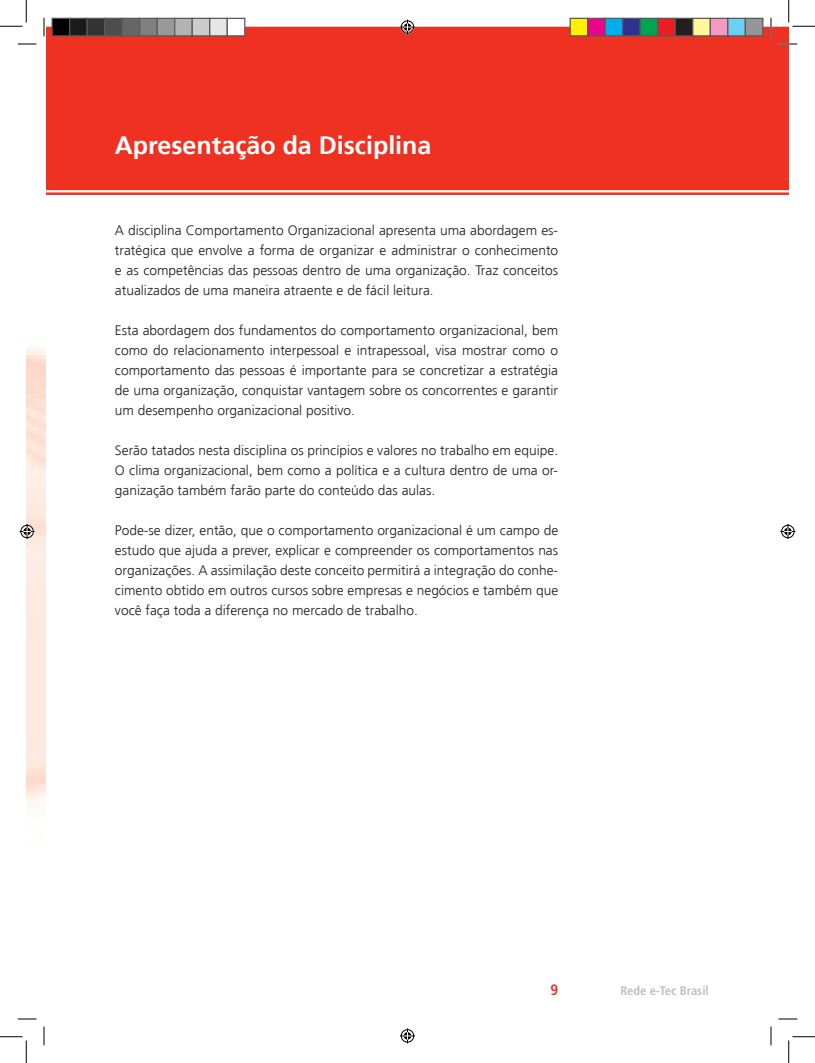
<style>
.page{position:relative;width:815px;height:1063px;background:#fff}
.page>*{position:absolute;margin:0;border:0;box-sizing:border-box;transform-origin:0 0}
.t1{font:700 25px "Frutiger LT Std";color:#fff}
.t2{font:700 condensed 15px "Frutiger LT Std";color:#ef3122}
.t3{font:300 13.75px/20px "Frutiger LT Std";color:#231f20;text-align:justify}
.t4{font:700 condensed 12.5px "Frutiger LT Std";color:#bcbdc0}
</style>
<div class="page">
<div style="left:46px;top:27px;width:742px;height:163px;background:#ef3122"></div>
<hr style="left:44px;top:192px;width:744px;height:3px;background:#ef3122">
<img style="left:26px;top:36px;width:20px;height:984px">
<svg style="left:18px;top:43px;width:18px;height:2px"></svg>
<svg style="left:778px;top:43px;width:19px;height:2px"></svg>
<svg style="left:18px;top:1018px;width:18px;height:1px"></svg>
<svg style="left:778px;top:1018px;width:19px;height:1px"></svg>
<svg style="left:43px;top:18px;width:2px;height:18px"></svg>
<svg style="left:43px;top:1026px;width:2px;height:19px"></svg>
<svg style="left:770px;top:18px;width:1px;height:18px"></svg>
<svg style="left:770px;top:1026px;width:1px;height:19px"></svg>
<svg style="left:0;top:0;width:27px;height:27px"></svg>
<svg style="left:0;top:1036px;width:27px;height:26px"></svg>
<svg style="left:788px;top:0;width:26px;height:27px"></svg>
<svg style="left:788px;top:1036px;width:26px;height:26px"></svg>
<svg style="left:400px;top:20px;width:15px;height:15px"></svg>
<svg style="left:400px;top:1028px;width:15px;height:15px"></svg>
<svg style="left:20px;top:524px;width:15px;height:15px"></svg>
<svg style="left:780px;top:524px;width:15px;height:15px"></svg>
<div style="left:52px;top:18px;width:18px;height:18px;background:#000"></div>
<div style="left:51px;top:18px;width:19px;height:18px;border:1px solid #595959"></div>
<div style="left:70px;top:18px;width:17px;height:18px;background:#1a1a1a"></div>
<div style="left:69px;top:18px;width:19px;height:18px;border:1px solid #595959"></div>
<div style="left:87px;top:18px;width:18px;height:18px;background:#333"></div>
<div style="left:86px;top:18px;width:19px;height:18px;border:1px solid #595959"></div>
<div style="left:105px;top:18px;width:17px;height:18px;background:#4d4d4d"></div>
<div style="left:104px;top:18px;width:19px;height:18px;border:1px solid #595959"></div>
<div style="left:122px;top:18px;width:18px;height:18px;background:#666"></div>
<div style="left:121px;top:18px;width:19px;height:18px;border:1px solid #595959"></div>
<div style="left:140px;top:18px;width:17px;height:18px;background:#808080"></div>
<div style="left:139px;top:18px;width:19px;height:18px;border:1px solid #595959"></div>
<div style="left:157px;top:18px;width:18px;height:18px;background:#999"></div>
<div style="left:156px;top:18px;width:19px;height:18px;border:1px solid #595959"></div>
<div style="left:175px;top:18px;width:17px;height:18px;background:#b3b3b3"></div>
<div style="left:174px;top:18px;width:19px;height:18px;border:1px solid #595959"></div>
<div style="left:192px;top:18px;width:18px;height:18px;background:#ccc"></div>
<div style="left:191px;top:18px;width:19px;height:18px;border:1px solid #595959"></div>
<div style="left:210px;top:18px;width:17px;height:18px;background:#e6e6e6"></div>
<div style="left:209px;top:18px;width:19px;height:18px;border:1px solid #595959"></div>
<div style="left:227px;top:18px;width:18px;height:18px;background:#fff"></div>
<div style="left:226px;top:18px;width:19px;height:18px;border:1px solid #595959"></div>
<div style="left:570px;top:18px;width:17px;height:18px;background:#fff101"></div>
<div style="left:569px;top:18px;width:19px;height:18px;border:1px solid #595959"></div>
<div style="left:587px;top:18px;width:18px;height:18px;background:#ed028c"></div>
<div style="left:587px;top:18px;width:18px;height:18px;border:1px solid #595959"></div>
<div style="left:605px;top:18px;width:17px;height:18px;background:#00aeef"></div>
<div style="left:604px;top:18px;width:19px;height:18px;border:1px solid #595959"></div>
<div style="left:622px;top:18px;width:18px;height:18px;background:#2e3092"></div>
<div style="left:622px;top:18px;width:18px;height:18px;border:1px solid #595959"></div>
<div style="left:640px;top:18px;width:17px;height:18px;background:#00a54f"></div>
<div style="left:639px;top:18px;width:19px;height:18px;border:1px solid #595959"></div>
<div style="left:657px;top:18px;width:18px;height:18px;background:#ee1d23"></div>
<div style="left:657px;top:18px;width:18px;height:18px;border:1px solid #595959"></div>
<div style="left:675px;top:18px;width:17px;height:18px;background:#231f20"></div>
<div style="left:674px;top:18px;width:19px;height:18px;border:1px solid #595959"></div>
<div style="left:692px;top:18px;width:18px;height:18px;background:#fff79a"></div>
<div style="left:692px;top:18px;width:18px;height:18px;border:1px solid #595959"></div>
<div style="left:710px;top:18px;width:17px;height:18px;background:#f499c2"></div>
<div style="left:709px;top:18px;width:19px;height:18px;border:1px solid #595959"></div>
<div style="left:727px;top:18px;width:18px;height:18px;background:#6bcff6"></div>
<div style="left:727px;top:18px;width:18px;height:18px;border:1px solid #595959"></div>
<div style="left:745px;top:18px;width:17px;height:18px;background:#939598"></div>
<div style="left:744px;top:18px;width:19px;height:18px;border:1px solid #595959"></div>
<h1 class="t1" style="left:115px;top:130px;width:318px">Apresentação da Disciplina</h1>
<p class="t3" style="left:115px;top:220px;width:444px">A disciplina Comportamento Organizacional apresenta uma abordagem es&shy;tratégica que envolve a forma de organizar e administrar o conhecimento e as competências das pessoas dentro de uma organização. Traz conceitos atualizados de uma maneira atraente e de fácil leitura.</p>
<p class="t3" style="left:115px;top:320px;width:444px">Esta abordagem dos fundamentos do comportamento organizacional, bem como do relacionamento interpessoal e intrapessoal, visa mostrar como o comportamento das pessoas é importante para se concretizar a estratégia de uma organização, conquistar vantagem sobre os concorrentes e garantir um desempenho organizacional positivo.</p>
<p class="t3" style="left:115px;top:440px;width:444px">Serão tatados nesta disciplina os princípios e valores no trabalho em equipe.<br>O clima organizacional, bem como a política e a cultura dentro de uma or&shy;ganização também farão parte do conteúdo das aulas.</p>
<p class="t3" style="left:115px;top:520px;width:444px">Pode-se dizer, então, que o comportamento organizacional é um campo de estudo que ajuda a prever, explicar e compreender os comportamentos nas organizações. A assimilação deste conceito permitirá a integração do conhe&shy;cimento obtido em outros cursos sobre empresas e negócios e também que você faça toda a diferença no mercado de trabalho.</p>
<p class="t2" style="left:550px;top:981px;width:9px">9</p>
<p class="t4" style="left:620px;top:983px;width:90px">Rede e-Tec Brasil</p>
</div>
